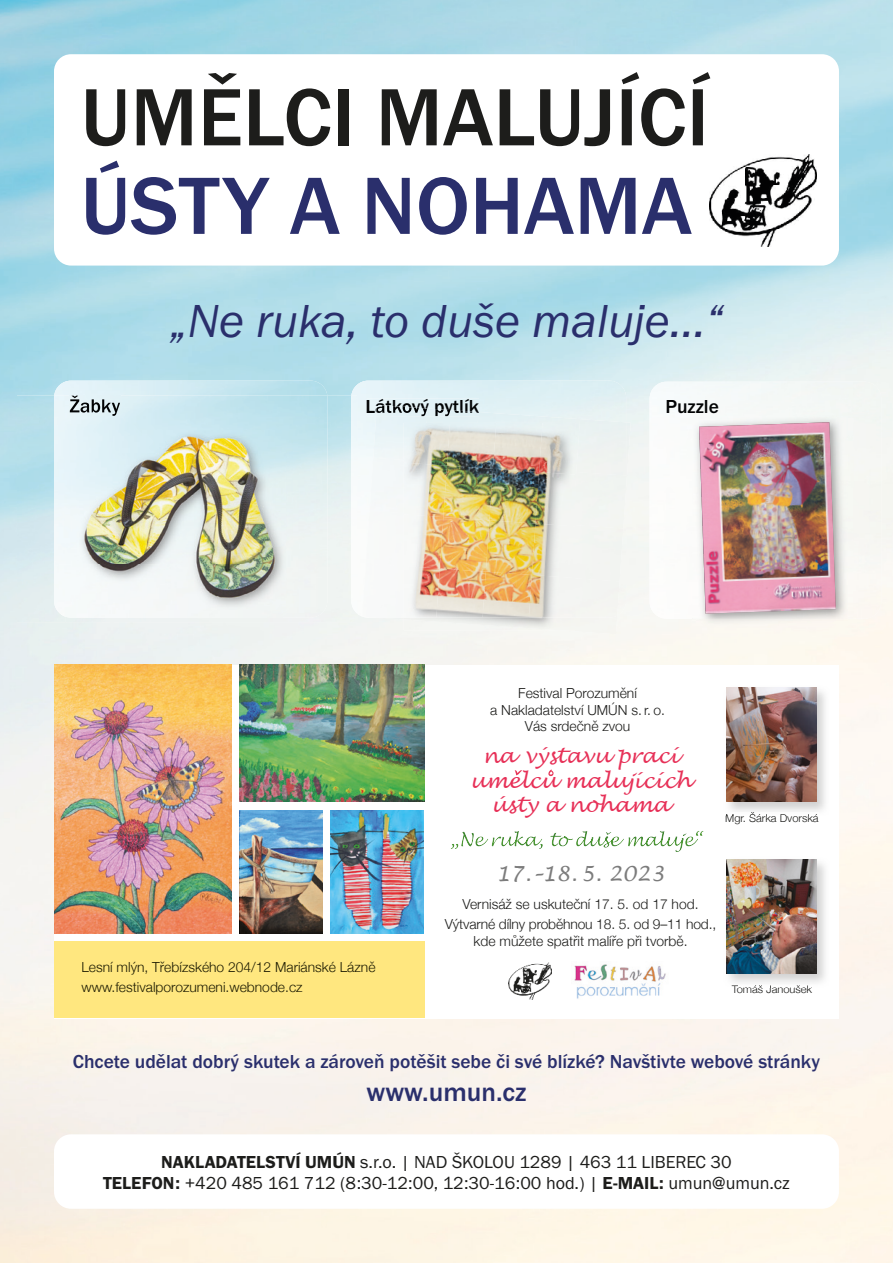
<style>
.page{position:relative;width:893px;height:1263px;background:#fff}
.page>*{position:absolute;margin:0;border:0;box-sizing:border-box;transform-origin:0 0}
.t1{font:500 84px "Franklin Gothic URW";color:#1d1d1b}
.t2{font:500 84px "Franklin Gothic URW";color:#2a2f6c}
.t3{font:48px "Franklin Gothic URW Boo Ita";color:#2a2f6c}
.t4{font:500 27px "Franklin Gothic URW";color:#2a2f6c}
.t5{font:italic 20.7px/24.9px "Lucida Handwriting";color:#e73158;text-align:center}
.t6{font:italic 20.7px "Lucida Handwriting";color:#7c7c7c}
.t7{font:500 19.5px "Franklin Gothic URW";color:#2a2f6c}
.t8{font:500 19.5px "Franklin Gothic URW";color:#020304}
.t9{font:18px/21.6px "Franklin Gothic URW Boo";color:#1d1d1b;text-align:center}
.t10{font:300 13.8px/16.6px "Helvetica Neue";color:#1d1d1b;text-align:center}
.t11{font:300 13.8px/20.5px "Helvetica Neue";color:#1d1b02}
.t12{font:300 11.1px "Helvetica Neue";color:#1d1d1b}
.s1{font-family:"Franklin Gothic URW Dem"}
</style>
<div class="page">
<img style="left:0;top:0;width:893px;height:1263px">
<div style="left:54px;top:54px;width:785px;height:212px;background:#fff;border-radius:17px"></div>
<img style="left:709px;top:154px;width:107px;height:93px">
<img style="left:54px;top:381px;width:273px;height:59px">
<img style="left:351px;top:381px;width:275px;height:237px">
<img style="left:367px;top:399px;width:112px;height:17px">
<div style="left:54px;top:1134px;width:785px;height:75px;background:#fff;border-radius:17px"></div>
<img style="left:649px;top:382px;width:232px;height:237px">
<img style="left:17px;top:395px;width:49px;height:227px">
<img style="left:308px;top:395px;width:49px;height:227px">
<img style="left:65px;top:618px;width:244px;height:4px">
<img style="left:54px;top:440px;width:45px;height:178px">
<img style="left:282px;top:440px;width:45px;height:178px">
<div style="left:99px;top:609px;width:183px;height:9px;background:#f4f7f7"></div>
<img style="left:351px;top:395px;width:6px;height:219px">
<img style="left:70px;top:396px;width:50px;height:20px">
<img style="left:79px;top:431px;width:207px;height:178px">
<img style="left:626px;top:422px;width:5px;height:54px">
<svg style="left:626px;top:475px;width:1px;height:13px"></svg>
<svg style="left:379px;top:618px;width:25px;height:1px"></svg>
<img style="left:568px;top:618px;width:49px;height:16px">
<img style="left:373px;top:416px;width:54px;height:42px">
<img style="left:427px;top:416px;width:51px;height:7px">
<img style="left:478px;top:412px;width:51px;height:11px">
<img style="left:529px;top:416px;width:51px;height:56px">
<div style="left:576px;top:419px;width:50px;height:53px;background:#eef2f1"></div>
<div style="left:370px;top:458px;width:34px;height:53px;background:#f4f8f8"></div>
<div style="left:575px;top:472px;width:51px;height:56px;background:#f1f5f1"></div>
<img style="left:366px;top:511px;width:38px;height:53px">
<div style="left:575px;top:525px;width:48px;height:56px;background:#f3f4f2"></div>
<img style="left:362px;top:564px;width:42px;height:54px">
<div style="left:575px;top:578px;width:45px;height:40px;background:#f3f4f2"></div>
<img style="left:376px;top:405px;width:103px;height:11px">
<img style="left:404px;top:618px;width:171px;height:12px">
<img style="left:404px;top:423px;width:43px;height:39px">
<img style="left:447px;top:423px;width:46px;height:43px">
<img style="left:493px;top:423px;width:46px;height:46px">
<img style="left:539px;top:423px;width:36px;height:49px">
<img style="left:404px;top:462px;width:43px;height:52px">
<img style="left:443px;top:466px;width:50px;height:51px">
<img style="left:489px;top:469px;width:50px;height:51px">
<img style="left:535px;top:472px;width:40px;height:51px">
<img style="left:404px;top:514px;width:39px;height:52px">
<img style="left:440px;top:517px;width:49px;height:51px">
<img style="left:486px;top:520px;width:50px;height:52px">
<img style="left:532px;top:523px;width:43px;height:52px">
<img style="left:404px;top:566px;width:36px;height:52px">
<img style="left:436px;top:568px;width:50px;height:50px">
<img style="left:482px;top:572px;width:50px;height:46px">
<img style="left:529px;top:575px;width:46px;height:43px">
<img style="left:693px;top:416px;width:155px;height:210px">
<img style="left:699px;top:422px;width:137px;height:192px">
<div style="left:54px;top:665px;width:785px;height:353px;background:#fff"></div>
<div style="left:54px;top:942px;width:370px;height:76px;background:#ffe77f"></div>
<img style="left:54px;top:665px;width:177px;height:268px">
<img style="left:240px;top:665px;width:184px;height:137px">
<img style="left:451px;top:831px;width:253px;height:21px">
<img style="left:240px;top:810px;width:83px;height:123px">
<img style="left:331px;top:810px;width:93px;height:123px">
<img style="left:726px;top:859px;width:99px;height:127px">
<img style="left:732px;top:985px;width:80px;height:2px">
<img style="left:726px;top:859px;width:90px;height:114px">
<img style="left:726px;top:687px;width:99px;height:125px">
<img style="left:726px;top:812px;width:91px;height:4px">
<img style="left:726px;top:688px;width:90px;height:114px">
<svg style="left:548px;top:769px;width:5px;height:7px"></svg>
<svg style="left:515px;top:770px;width:7px;height:5px"></svg>
<img style="left:508px;top:963px;width:43px;height:36px">
<img style="left:574px;top:964px;width:92px;height:35px">
<h1 class="t1" style="left:81px;top:65px;width:630px">UMĚLCI MALUJÍCÍ</h1>
<h1 class="t2" style="left:81px;top:154px;width:613px">ÚSTY A NOHAMA</h1>
<h2 class="t3" style="left:170px;top:291px;width:555px">„Ne ruka, to duše maluje…“</h2>
<h3 class="t8" style="left:365px;top:394px;width:115px">Látkový pytlík</h3>
<h3 class="t8" style="left:665px;top:394px;width:55px">Puzzle</h3>
<p class="t11" style="left:81px;top:956px;width:296px">Lesní mlýn, Třebízského 204/12 Mariánské Lázně www.festivalporozumeni.webnode.cz</p>
<p class="t10" style="left:490px;top:684px;width:176px">Festival Porozumění<br>a Nakladatelství UMÚN s. r. o.<br>Vás srdečně zvou</p>
<h3 class="t5" style="left:470px;top:744px;width:223px">na výstavu prací umelcu malujících ústy a nohama</h3>
<p class="t12" style="left:725px;top:809px;width:95px">Mgr. Šárka Dvorská</p>
<h3 class="t6" style="left:496px;top:861px;width:170px">17.–18. 5. 2023</h3>
<p class="t10" style="left:445px;top:892px;width:273px;line-height:20.5px">Vernisáž se uskuteční 17. 5. od 17 hod.<br>Výtvarné dílny proběhnou 18. 5. od 9–11 hod.,</p>
<p class="t10" style="left:474px;top:931px;width:215px">kde můžete spatřit malíře při tvorbě.</p>
<p class="t12" style="left:732px;top:980px;width:82px">Tomáš Janoušek</p>
<h3 class="t7" style="left:73px;top:1049px;width:749px">Chcete udělat dobrý skutek a zároveň potěšit sebe či své blízké? Navštivte webové stránky</h3>
<h3 class="t4" style="left:367px;top:1075px;width:161px">www.umun.cz</h3>
<h3 class="t9" style="left:103px;top:1150px;width:688px"><span class="s1">NAKLADATELSTVÍ UMÚN</span> s.r.o. | NAD ŠKOLOU 1289 | 463 11 LIBEREC 30<br><span class="s1">TELEFON:</span> +420 485 161 712 (8:30-12:00, 12:30-16:00 hod.) | <span class="s1">E-MAIL:</span> umun@umun.cz</h3>
</div>
